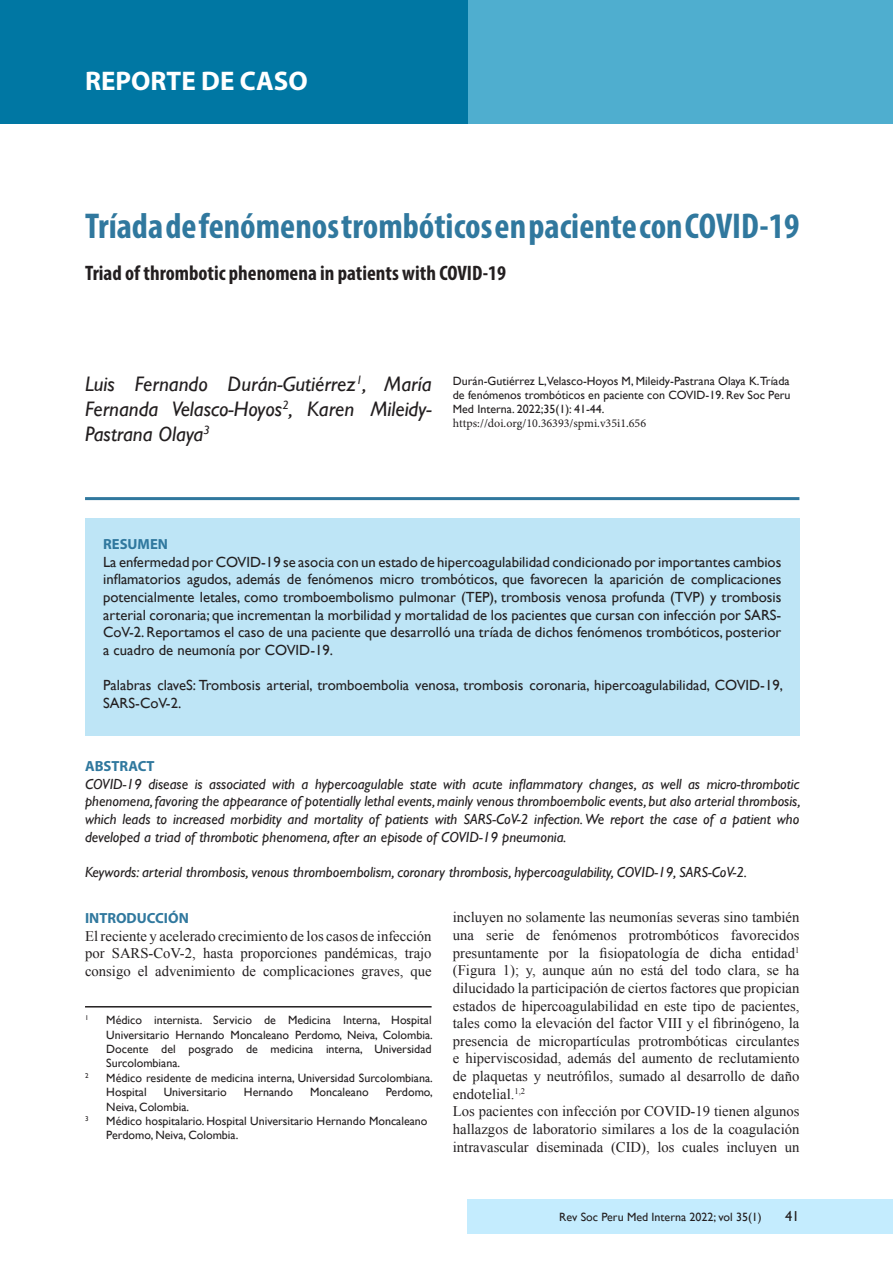
<style>
.page{position:relative;width:893px;height:1263px;background:#fff}
.page>*{position:absolute;margin:0;border:0;box-sizing:border-box;transform-origin:0 0}
.t1{font:700 condensed 36px "Myriad Pro";color:#30789e}
.t2{font:700 27px "Myriad Pro";color:#fff}
.t3{font:italic 21px/25.2px "Gill Sans";color:#231f20;text-align:justify}
.t4{font:700 condensed 21px "Myriad Pro";color:#231f20}
.t5{font:14.7px/17.7px "Times New Roman";color:#231f20}
.t6{font:14.7px/17.7px "Gill Sans";color:#231f20;text-align:justify}
.t7{font:italic 14.7px/17.7px "Gill Sans";color:#231f20;text-align:justify}
.t8{font:700 14.7px "Myriad Pro";color:#30789e}
.t9{font:14.4px "Gill Sans";color:#231f20}
.t10{font:12px/14.4px "Gill Sans";color:#231f20;text-align:justify}
.t11{font:12px "Minion Pro";color:#231f20}
.t12{font:7.05px "Gill Sans";color:#231f20}
</style>
<div class="page">
<div style="left:0;top:0;width:893px;height:123px;background:#4faecf"></div>
<div style="left:0;top:0;width:468px;height:123px;background:#0077a3"></div>
<div style="left:468px;top:1199px;width:425px;height:34px;background:#c4ecfe"></div>
<hr style="left:85px;top:497px;width:714px;height:3px;background:#30789e">
<div style="left:85px;top:518px;width:714px;height:218px;background:#bee5f6"></div>
<hr style="left:85px;top:1006px;width:347px;height:1px;background:#231f20">
<h2 class="t2" style="left:85px;top:64px;width:224px">REPORTE DE CASO</h2>
<h1 class="t1" style="left:85px;top:203px;width:716px">Tríada de fenómenos trombóticos en paciente con COVID-19</h1>
<h3 class="t4" style="left:85px;top:260px;width:423px">Triad of thrombotic phenomena in patients with COVID-19</h3>
<h3 class="t3" style="left:85px;top:371px;width:348px">Luis Fernando Durán-Gutiérrez<sup>1</sup>, María Fernanda Velasco-Hoyos<sup>2</sup>, Karen Mileidy-Pastrana Olaya<sup>3</sup></h3>
<p class="t10" style="left:453px;top:373px;width:339px">Durán-Gutiérrez L, Velasco-Hoyos M, Mileidy-Pastrana Olaya K. Tríada de fenómenos trombóticos en paciente con COVID-19. Rev Soc Peru Med Interna. 2022;35(1): 41-44.</p>
<p class="t11" style="left:453px;top:415px;width:195px">https://doi.org/10.36393/spmi.v35i1.656</p>
<p class="t8" style="left:103px;top:534px;width:66px">RESUMEN</p>
<p class="t6" style="left:103px;top:553px;width:680px">La enfermedad por COVID-19 se asocia con un estado de hipercoagulabilidad condicionado por importantes cambios inflamatorios agudos, además de fenómenos micro trombóticos, que favorecen la aparición de complicaciones potencialmente letales, como tromboembolismo pulmonar (TEP), trombosis venosa profunda (TVP) y trombosis arterial coronaria; que incrementan la morbilidad y mortalidad de los pacientes que cursan con infección por SARS-CoV-2. Reportamos el caso de una paciente que desarrolló una tríada de dichos fenómenos trombóticos, posterior a cuadro de neumonía por COVID-19.</p>
<p class="t6" style="left:103px;top:676px;width:681px">Palabras claveS: Trombosis arterial, tromboembolia venosa, trombosis coronaria, hipercoagulabilidad, COVID-19,<br>SARS-CoV-2.</p>
<p class="t8" style="left:85px;top:757px;width:71px">ABSTRACT</p>
<p class="t7" style="left:85px;top:775px;width:717px">COVID-19 disease is associated with a hypercoagulable state with acute inflammatory changes, as well as micro-thrombotic phenomena, favoring the appearance of potentially lethal events, mainly venous thromboembolic events, but also arterial thrombosis, which leads to increased morbidity and mortality of patients with SARS-CoV-2 infection. We report the case of a patient who developed a triad of thrombotic phenomena, after an episode of COVID-19 pneumonia.</p>
<p class="t7" style="left:85px;top:863px;width:663px">Keywords: arterial thrombosis, venous thromboembolism, coronary thrombosis, hypercoagulability, COVID-19, SARS-CoV-2.</p>
<p class="t5" style="left:453px;top:908px;width:348px">incluyen no solamente las neumonías severas sino también una serie de fenómenos protrombóticos favorecidos presuntamente por la fisiopatología de dicha entidad<sup>1 </sup>(Figura 1); y, aunque aún no está del todo clara, se ha dilucidado la participación de ciertos factores que propician estados de hipercoagulabilidad en este tipo de pacientes, tales como la elevación del factor VIII y el fibrinógeno, la presencia de micropartículas protrombóticas circulantes e hiperviscosidad, además del aumento de reclutamiento de plaquetas y neutrófilos, sumado al desarrollo de daño endotelial.<sup>1,2<br></sup>Los pacientes con infección por COVID-19 tienen algunos hallazgos de laboratorio similares a los de la coagulación intravascular diseminada (CID), los cuales incluyen un</p>
<p class="t8" style="left:85px;top:909px;width:105px">INTRODUCCIÓN</p>
<p class="t5" style="left:85px;top:927px;width:348px;text-align:justify">El reciente y acelerado crecimiento de los casos de infección por SARS-CoV-2, hasta proporciones pandémicas, trajo consigo el advenimiento de complicaciones graves, que</p>
<p class="t12" style="left:85px;top:1014px;width:5px">1</p>
<p class="t10" style="left:106px;top:1013px;width:328px">Médico internista. Servicio de Medicina Interna, Hospital Universitario Hernando Moncaleano Perdomo, Neiva, Colombia.<br>Docente del posgrado de medicina interna, Universidad Surcolombiana.</p>
<p class="t12" style="left:85px;top:1071px;width:5px">2</p>
<p class="t10" style="left:106px;top:1070px;width:328px">Médico residente de medicina interna, Universidad Surcolombiana.<br>Hospital</p>
<p class="t10" style="left:164px;top:1085px;width:65px">Universitario</p>
<p class="t10" style="left:244px;top:1085px;width:51px">Hernando</p>
<p class="t10" style="left:310px;top:1085px;width:60px">Moncaleano</p>
<p class="t10" style="left:386px;top:1085px;width:49px">Perdomo,</p>
<p class="t10" style="left:106px;top:1099px;width:84px">Neiva, Colombia.</p>
<p class="t12" style="left:85px;top:1114px;width:5px">3</p>
<p class="t10" style="left:106px;top:1114px;width:323px">Médico hospitalario. Hospital Universitario Hernando Moncaleano<br>Perdomo, Neiva, Colombia.</p>
<p class="t10" style="left:559px;top:1210px;width:204px">Rev Soc Peru Med Interna 2022; vol 35(1)</p>
<p class="t9" style="left:785px;top:1208px;width:16px">41</p>
</div>
